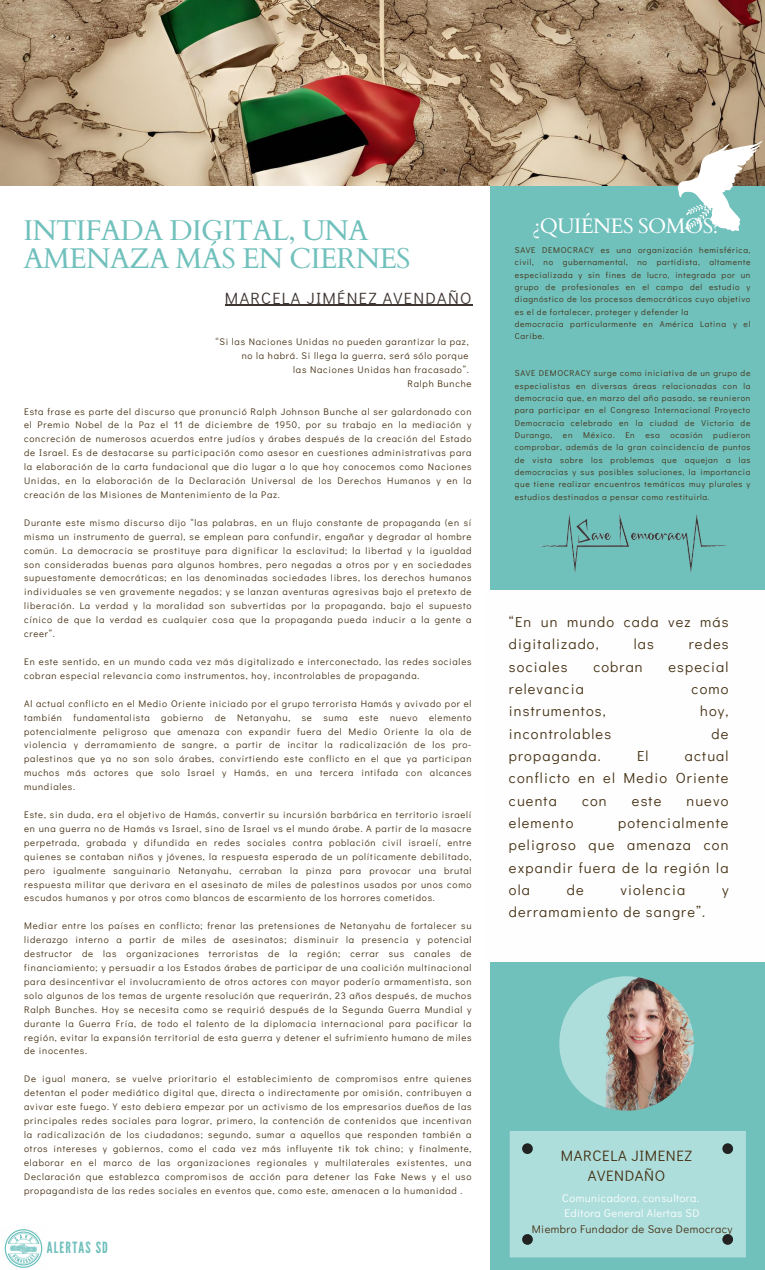
<style>
.page{position:relative;width:765px;height:1270px;background:#fff}
.page>*{position:absolute;margin:0;border:0;box-sizing:border-box;transform-origin:0 0}
.t1{font:28.56px/28.3px "Cardo";letter-spacing:-.025em;color:#70c0bc}
.t2{font:21.04px "Cardo";letter-spacing:-.025em;color:#fff}
.t3{font:16.27px "Didact Gothic";letter-spacing:.08em;color:#3e3531}
.t4{font:15.47px "League Gothic";letter-spacing:.08em;color:#70c0bc}
.t5{font:14.98px/20.3px "Didact Gothic";letter-spacing:.04em;color:#453114;text-align:center}
.t6{font:14.49px/22.3px "Didact Gothic";letter-spacing:.08em;color:#453114;text-align:justify}
.t7{font:11.09px "Didact Gothic";letter-spacing:.04em;color:#fefefe}
.t8{font:11.09px "Didact Gothic";letter-spacing:.04em;color:#453114}
.t9{font:9.52px/13.9px "Didact Gothic";letter-spacing:.08em;color:#453114;text-align:justify}
.t10{font:8.4px/12.3px "Didact Gothic";letter-spacing:.08em;color:#453114;text-align:justify}
</style>
<div class="page">
<div style="left:490px;top:0;width:275px;height:1270px;background:#70c0bc"></div>
<img style="left:4px;top:1229px;width:39px;height:39px">
<div style="left:486px;top:591px;width:279px;height:371px;background:#fefefe"></div>
<img style="left:559px;top:976px;width:135px;height:135px;border-radius:50%">
<img style="left:539px;top:514px;width:188px;height:59px">
<img style="left:0;top:0;width:765px;height:185px">
<svg style="left:678px;top:139px;width:86px;height:93px"></svg>
<div style="left:510px;top:1131px;width:236px;height:126px;background:#aededc"></div>
<div style="left:522px;top:1143px;width:11px;height:11px;background:#222;border-radius:50%"></div>
<div style="left:722px;top:1143px;width:11px;height:11px;background:#222;border-radius:50%"></div>
<div style="left:722px;top:1234px;width:11px;height:11px;background:#222;border-radius:50%"></div>
<div style="left:522px;top:1234px;width:11px;height:11px;background:#222;border-radius:50%"></div>
<hr style="left:225px;top:305px;width:248px;height:1px;background:#3e3531">
<p class="t1" style="left:23px;top:217px;width:389px">INTIFADA DIGITAL, UNA<br>AMENAZA MÁS EN CIERNES</p>
<p class="t3" style="left:225px;top:287px;width:248px">MARCELA JIMÉNEZ AVENDAÑO</p>
<p class="t9" style="left:215px;top:334px;width:255px">“Si las Naciones Unidas no pueden garantizar la paz,</p>
<p class="t9" style="left:242px;top:348px;width:228px">no la habrá. Si llega la guerra, será sólo porque</p>
<p class="t9" style="left:293px;top:362px;width:177px">las Naciones Unidas han fracasado”.</p>
<p class="t9" style="left:407px;top:376px;width:66px">Ralph Bunche</p>
<p class="t9" style="left:24px;top:404px;width:449px">Esta frase es parte del discurso que pronunció Ralph Johnson Bunche al ser galardonado con el Premio Nobel de la Paz el 11 de diciembre de 1950, por su trabajo en la mediación y concreción de numerosos acuerdos entre judíos y árabes después de la creación del Estado de Israel. Es de destacarse su participación como asesor en cuestiones administrativas para la elaboración de la carta fundacional que dio lugar a lo que hoy conocemos como Naciones Unidas, en la elaboración de la Declaración Universal de los Derechos Humanos y en la creación de las Misiones de Mantenimiento de la Paz.</p>
<p class="t9" style="left:24px;top:515px;width:449px">Durante este mismo discurso dijo “las palabras, en un flujo constante de propaganda (en sí misma un instrumento de guerra), se emplean para confundir, engañar y degradar al hombre común. La democracia se prostituye para dignificar la esclavitud; la libertad y la igualdad son consideradas buenas para algunos hombres, pero negadas a otros por y en sociedades supuestamente democráticas; en las denominadas sociedades libres, los derechos humanos individuales se ven gravemente negados; y se lanzan aventuras agresivas bajo el pretexto de liberación. La verdad y la moralidad son subvertidas por la propaganda, bajo el supuesto cínico de que la verdad es cualquier cosa que la propaganda pueda inducir a la gente a creer”.</p>
<p class="t9" style="left:24px;top:654px;width:449px">En este sentido, en un mundo cada vez más digitalizado e interconectado, las redes sociales cobran especial relevancia como instrumentos, hoy, incontrolables de propaganda.</p>
<p class="t9" style="left:24px;top:696px;width:449px">Al actual conflicto en el Medio Oriente iniciado por el grupo terrorista Hamás y avivado por el también fundamentalista gobierno de Netanyahu, se suma este nuevo elemento potencialmente peligroso que amenaza con expandir fuera del Medio Oriente la ola de violencia y derramamiento de sangre, a partir de incitar la radicalización de los pro&shy;palestinos que ya no son solo árabes, convirtiendo este conflicto en el que ya participan muchos más actores que solo Israel y Hamás, en una tercera intifada con alcances mundiales.</p>
<p class="t9" style="left:24px;top:807px;width:449px">Este, sin duda, era el objetivo de Hamás, convertir su incursión barbárica en territorio israelí en una guerra no de Hamás vs Israel, sino de Israel vs el mundo árabe. A partir de la masacre perpetrada, grabada y difundida en redes sociales contra población civil israelí, entre quienes se contaban niños y jóvenes, la respuesta esperada de un políticamente debilitado, pero igualmente sanguinario Netanyahu, cerraban la pinza para provocar una brutal respuesta militar que derivara en el asesinato de miles de palestinos usados por unos como escudos humanos y por otros como blancos de escarmiento de los horrores cometidos.</p>
<p class="t9" style="left:24px;top:919px;width:449px">Mediar entre los países en conflicto; frenar las pretensiones de Netanyahu de fortalecer su liderazgo interno a partir de miles de asesinatos; disminuir la presencia y potencial destructor de las organizaciones terroristas de la región; cerrar sus canales de financiamiento; y persuadir a los Estados árabes de participar de una coalición multinacional para desincentivar el involucramiento de otros actores con mayor poderío armamentista, son solo algunos de los temas de urgente resolución que requerirán, 23 años después, de muchos Ralph Bunches. Hoy se necesita como se requirió después de la Segunda Guerra Mundial y durante la Guerra Fría, de todo el talento de la diplomacia internacional para pacificar la región, evitar la expansión territorial de esta guerra y detener el sufrimiento humano de miles de inocentes.</p>
<p class="t9" style="left:24px;top:1072px;width:449px">De igual manera, se vuelve prioritario el establecimiento de compromisos entre quienes detentan el poder mediático digital que, directa o indirectamente por omisión, contribuyen a avivar este fuego. Y esto debiera empezar por un activismo de los empresarios dueños de las principales redes sociales para lograr, primero, la contención de contenidos que incentivan la radicalización de los ciudadanos; segundo, sumar a aquellos que responden también a otros intereses y gobiernos, como el cada vez más influyente tik tok chino; y finalmente, elaborar en el marco de las organizaciones regionales y multilaterales existentes, una Declaración que establezca compromisos de acción para detener las Fake News y el uso propagandista de las redes sociales en eventos que, como este, amenacen a la humanidad .</p>
<p class="t4" style="left:47px;top:1239px;width:63px">ALERTAS SD</p>
<p class="t2" style="left:532px;top:212px;width:190px">¿QUIÉNES SOMOS?</p>
<p class="t10" style="left:515px;top:243px;width:237px">SAVE DEMOCRACY es una organización hemisférica, civil, no gubernamental, no partidista, altamente especializada y sin fines de lucro, integrada por un grupo de profesionales en el campo del estudio y diagnóstico de los procesos democráticos cuyo objetivo es el de fortalecer, proteger y defender la</p>
<p class="t10" style="left:515px;top:318px;width:237px">democracia particularmente en América Latina y el<br>Caribe.</p>
<p class="t10" style="left:515px;top:367px;width:237px">SAVE DEMOCRACY surge como iniciativa de un grupo de especialistas en diversas áreas relacionadas con la democracia que, en marzo del año pasado, se reunieron para participar en el Congreso Internacional Proyecto Democracia celebrado en la ciudad de Victoria de Durango,</p>
<p class="t10" style="left:515px;top:429px;width:237px;text-indent:199px">pudieron comprobar, además de la gran coincidencia de puntos de vista sobre los problemas que aquejan a las democracias y sus posibles soluciones, la importancia que tiene realizar encuentros temáticos muy plurales y estudios destinados a pensar como restituirla.</p>
<p class="t10" style="left:563px;top:429px;width:11px">en</p>
<p class="t10" style="left:583px;top:429px;width:33px">México.</p>
<p class="t10" style="left:625px;top:429px;width:11px">En</p>
<p class="t10" style="left:645px;top:429px;width:16px">esa</p>
<p class="t10" style="left:670px;top:429px;width:34px">ocasión</p>
<p class="t6" style="left:509px;top:610px;width:221px">“En un mundo cada vez más digitalizado,</p>
<p class="t6" style="left:634px;top:633px;width:22px">las</p>
<p class="t6" style="left:689px;top:633px;width:41px">redes</p>
<p class="t6" style="left:509px;top:655px;width:60px">sociales</p>
<p class="t6" style="left:593px;top:655px;width:51px">cobran</p>
<p class="t6" style="left:668px;top:655px;width:62px">especial</p>
<p class="t6" style="left:509px;top:677px;width:76px">relevancia</p>
<p class="t6" style="left:692px;top:677px;width:38px">como</p>
<p class="t6" style="left:509px;top:700px;width:98px">instrumentos,</p>
<p class="t6" style="left:700px;top:700px;width:30px">hoy,</p>
<p class="t6" style="left:509px;top:722px;width:104px">incontrolables</p>
<p class="t6" style="left:712px;top:722px;width:18px">de</p>
<p class="t6" style="left:509px;top:744px;width:93px">propaganda.</p>
<p class="t6" style="left:637px;top:744px;width:13px">El</p>
<p class="t6" style="left:509px;top:744px;width:221px;text-indent:176px">actual conflicto en el Medio Oriente cuenta</p>
<p class="t6" style="left:582px;top:789px;width:26px">con</p>
<p class="t6" style="left:632px;top:789px;width:31px">este</p>
<p class="t6" style="left:686px;top:789px;width:44px">nuevo</p>
<p class="t6" style="left:509px;top:811px;width:66px">elemento</p>
<p class="t6" style="left:509px;top:811px;width:221px;text-indent:109px">potencialmente peligroso que amenaza con expandir fuera de la región la ola</p>
<p class="t6" style="left:567px;top:878px;width:18px">de</p>
<p class="t6" style="left:620px;top:878px;width:66px">violencia</p>
<p class="t6" style="left:722px;top:878px;width:8px">y</p>
<p class="t6" style="left:509px;top:900px;width:198px">derramamiento de sangre”.</p>
<p class="t5" style="left:561px;top:1145px;width:133px">MARCELA JIMENEZ<br>AVENDAÑO</p>
<p class="t7" style="left:562px;top:1191px;width:138px">Comunicadora, consultora.</p>
<p class="t7" style="left:564px;top:1206px;width:137px">Editora General Alertas SD</p>
<p class="t8" style="left:532px;top:1221px;width:202px">Miembro Fundador de Save Democracy</p>
</div>
